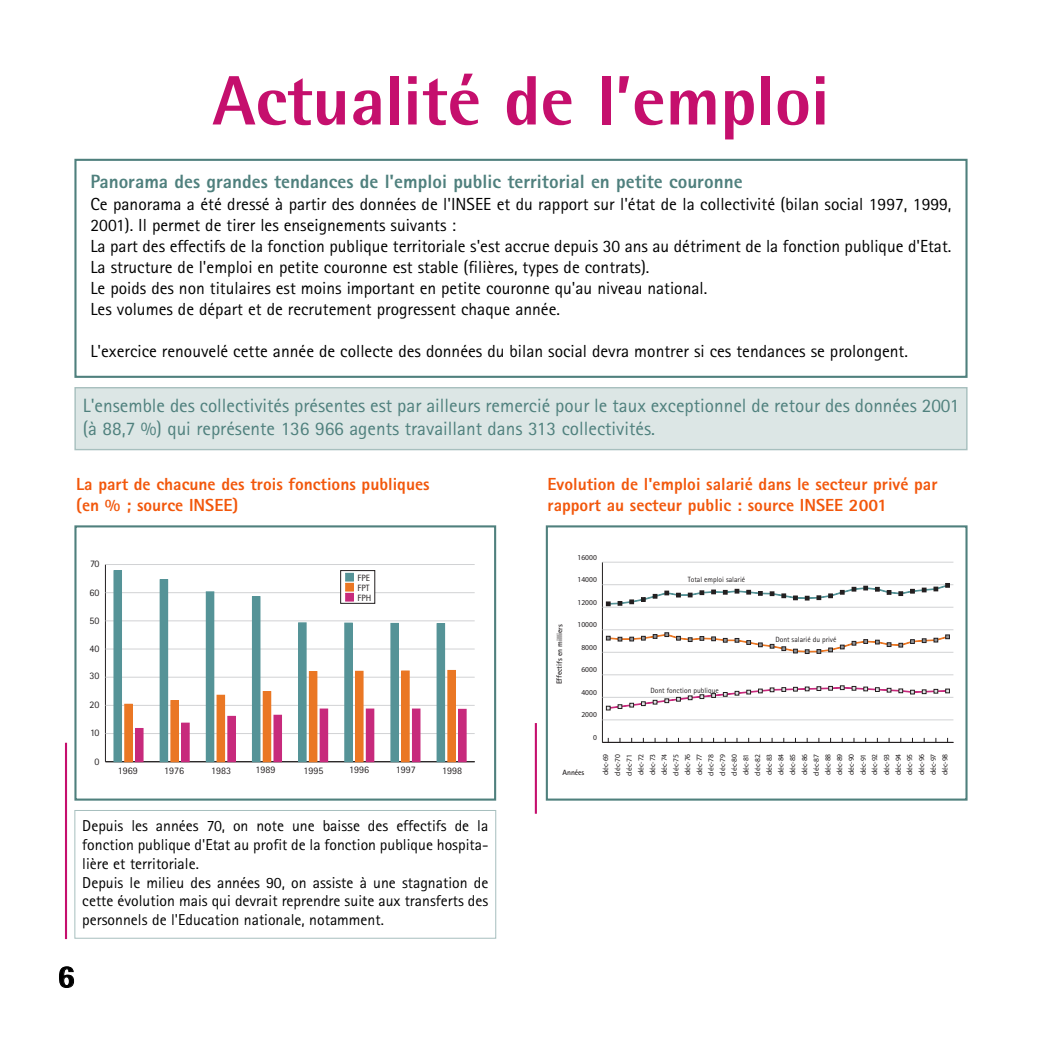
<style>
.page{position:relative;width:1042px;height:1042px;background:#fff}
.page>*{position:absolute;margin:0;border:0;box-sizing:border-box;transform-origin:0 0}
.t1{font:800 70px "Rotis Semi Sans";color:#c50f6d}
.t2{font:800 31.5px "Rotis Semi Sans";color:#000}
.t3{font:19.25px/23.1px "Rotis Sans Serif";color:#4f807d}
.t4{font:800 19.25px "Rotis Sans Serif";color:#4f807d}
.t5{font:17.5px/21px "Rotis Sans Serif";color:#000}
.t6{font:800 17.5px/21px "Rotis Sans Serif";color:#f2570b}
.t7{font:15.75px/18.9px "Rotis Sans Serif";color:#000}
.t8{font:9.97px "Rotis Sans Serif";color:#231f20}
.t9{font:9.1px/10px "Rotis Sans Serif";color:#231f20}
.t10{font:7.52px/11.7px "Myriad";color:#231f20;text-align:justify}
.t11{font:7.52px "Rotis Sans Serif";color:#231f20}
.t12{font:700 7.52px "Rotis Sans Serif";color:#231f20}
</style>
<div class="page">
<div style="left:74px;top:159px;width:893px;height:219px;border:2px solid #4f807d"></div>
<div style="left:75px;top:388px;width:892px;height:61px;background:#dce6e5"></div>
<div style="left:74px;top:387px;width:893px;height:63px;border:1px solid #a7bfbe"></div>
<div style="left:74px;top:810px;width:422px;height:128px;border:1px solid #a7bfbe"></div>
<hr style="left:105px;top:564px;width:1px;height:198px;background:#231f20">
<hr style="left:105px;top:761px;width:370px;height:1px;background:#231f20">
<hr style="left:105px;top:733px;width:370px;height:1px;background:#d1d2d4">
<hr style="left:105px;top:705px;width:370px;height:1px;background:#d1d2d4">
<hr style="left:105px;top:677px;width:370px;height:1px;background:#d1d2d4">
<hr style="left:105px;top:649px;width:370px;height:1px;background:#d1d2d4">
<hr style="left:105px;top:620px;width:370px;height:1px;background:#d1d2d4">
<hr style="left:105px;top:592px;width:370px;height:1px;background:#d1d2d4">
<hr style="left:105px;top:564px;width:370px;height:1px;background:#d1d2d4">
<div style="left:114px;top:571px;width:7px;height:191px;background:#559397"></div>
<div style="left:114px;top:570px;width:8px;height:192px;border:1px solid #559397"></div>
<div style="left:160px;top:580px;width:8px;height:182px;background:#559397"></div>
<div style="left:206px;top:592px;width:8px;height:170px;background:#559397"></div>
<div style="left:252px;top:596px;width:8px;height:166px;background:#559397"></div>
<div style="left:299px;top:623px;width:7px;height:139px;background:#559397"></div>
<div style="left:298px;top:622px;width:8px;height:140px;border:1px solid #559397"></div>
<div style="left:345px;top:623px;width:7px;height:139px;background:#559397"></div>
<div style="left:344px;top:623px;width:8px;height:139px;border:1px solid #559397"></div>
<div style="left:391px;top:623px;width:7px;height:139px;background:#559397"></div>
<div style="left:391px;top:623px;width:8px;height:139px;border:1px solid #559397"></div>
<div style="left:437px;top:624px;width:7px;height:138px;background:#559397"></div>
<div style="left:437px;top:623px;width:8px;height:139px;border:1px solid #559397"></div>
<div style="left:125px;top:704px;width:7px;height:58px;background:#ea7724"></div>
<div style="left:124px;top:704px;width:8px;height:58px;border:1px solid #ea7724"></div>
<div style="left:171px;top:700px;width:7px;height:62px;background:#ea7724"></div>
<div style="left:171px;top:700px;width:8px;height:62px;border:1px solid #ea7724"></div>
<div style="left:217px;top:695px;width:8px;height:67px;background:#ea7724"></div>
<div style="left:263px;top:691px;width:8px;height:71px;background:#ea7724"></div>
<div style="left:309px;top:671px;width:8px;height:91px;background:#ea7724"></div>
<div style="left:355px;top:671px;width:8px;height:91px;background:#ea7724"></div>
<div style="left:402px;top:671px;width:7px;height:91px;background:#ea7724"></div>
<div style="left:401px;top:671px;width:8px;height:91px;border:1px solid #ea7724"></div>
<div style="left:448px;top:670px;width:7px;height:92px;background:#ea7724"></div>
<div style="left:135px;top:728px;width:8px;height:34px;background:#c72a7c"></div>
<div style="left:182px;top:723px;width:7px;height:39px;background:#c72a7c"></div>
<div style="left:181px;top:723px;width:8px;height:39px;border:1px solid #c72a7c"></div>
<div style="left:228px;top:716px;width:7px;height:46px;background:#c72a7c"></div>
<div style="left:228px;top:716px;width:8px;height:46px;border:1px solid #c72a7c"></div>
<div style="left:274px;top:715px;width:7px;height:47px;background:#c72a7c"></div>
<div style="left:274px;top:715px;width:8px;height:47px;border:1px solid #c72a7c"></div>
<div style="left:320px;top:709px;width:8px;height:53px;background:#c72a7c"></div>
<div style="left:366px;top:709px;width:8px;height:53px;background:#c72a7c"></div>
<div style="left:412px;top:709px;width:8px;height:53px;background:#c72a7c"></div>
<div style="left:458px;top:709px;width:8px;height:53px;background:#c72a7c"></div>
<div style="left:341px;top:570px;width:34px;height:33px;background:#fff"></div>
<div style="left:340px;top:570px;width:35px;height:33px;border:1px solid #231f20"></div>
<div style="left:346px;top:573px;width:7px;height:8px;background:#559397"></div>
<div style="left:345px;top:573px;width:9px;height:8px;border:1px solid #559397"></div>
<div style="left:346px;top:583px;width:7px;height:8px;background:#ea7724"></div>
<div style="left:345px;top:583px;width:9px;height:8px;border:1px solid #ea7724"></div>
<div style="left:346px;top:593px;width:7px;height:8px;background:#c72a7c"></div>
<div style="left:345px;top:593px;width:9px;height:8px;border:1px solid #c72a7c"></div>
<div style="left:74px;top:525px;width:422px;height:275px;border:2px solid #4f807d"></div>
<hr style="left:602px;top:562px;width:1px;height:180px;background:#231f20">
<hr style="left:602px;top:742px;width:351px;height:1px;background:#231f20">
<hr style="left:602px;top:719px;width:351px;height:1px;background:#d1d2d4">
<hr style="left:602px;top:697px;width:351px;height:1px;background:#d1d2d4">
<hr style="left:602px;top:674px;width:351px;height:1px;background:#d1d2d4">
<hr style="left:602px;top:652px;width:351px;height:1px;background:#d1d2d4">
<hr style="left:602px;top:629px;width:351px;height:1px;background:#d1d2d4">
<hr style="left:602px;top:607px;width:351px;height:1px;background:#d1d2d4">
<hr style="left:602px;top:584px;width:351px;height:1px;background:#d1d2d4">
<hr style="left:602px;top:562px;width:351px;height:1px;background:#d1d2d4">
<svg style="left:606px;top:583px;width:343px;height:23px"></svg>
<svg style="left:606px;top:685px;width:343px;height:25px"></svg>
<svg style="left:606px;top:632px;width:343px;height:22px"></svg>
<div style="left:546px;top:525px;width:421px;height:275px;border:2px solid #4f807d"></div>
<hr style="left:65px;top:743px;width:2px;height:196px;background:#c50f6d">
<hr style="left:535px;top:723px;width:2px;height:91px;background:#c50f6d">
<h1 class="t1" style="left:213px;top:76px;width:618px">Actualité de l’emploi</h1>
<p class="t4" style="left:91px;top:175px;width:653px">Panorama des grandes tendances de l'emploi public territorial en petite couronne</p>
<p class="t5" style="left:91px;top:195px;width:862px">Ce panorama a été dressé à partir des données de l'INSEE et du rapport sur l'état de la collectivité (bilan social 1997, 1999, 2001). Il permet de tirer les enseignements suivants :<br>La part des effectifs de la fonction publique territoriale s'est accrue depuis 30 ans au détriment de la fonction publique d'Etat.<br>La structure de l'emploi en petite couronne est stable (filières, types de contrats).<br>Le poids des non titulaires est moins important en petite couronne qu'au niveau national.<br>Les volumes de départ et de recrutement progressent chaque année.</p>
<p class="t5" style="left:91px;top:342px;width:819px">L'exercice renouvelé cette année de collecte des données du bilan social devra montrer si ces tendances se prolongent.</p>
<p class="t3" style="left:83px;top:395px;width:878px">L'ensemble des collectivités présentes est par ailleurs remercié pour le taux exceptionnel de retour des données 2001 (à 88,7 %) qui représente 136 966 agents travaillant dans 313 collectivités.</p>
<p class="t6" style="left:76px;top:475px;width:355px">La part de chacune des trois fonctions publiques (en % ; source INSEE)</p>
<p class="t8" style="left:90px;top:560px;width:11px">70</p>
<p class="t8" style="left:90px;top:588px;width:12px">60</p>
<p class="t8" style="left:90px;top:617px;width:12px">50</p>
<p class="t8" style="left:90px;top:645px;width:12px">40</p>
<p class="t8" style="left:90px;top:672px;width:12px">30</p>
<p class="t8" style="left:90px;top:701px;width:12px">20</p>
<p class="t8" style="left:90px;top:729px;width:11px">10</p>
<p class="t8" style="left:95px;top:758px;width:7px">0</p>
<p class="t9" style="left:357px;top:573px;width:15px">FPE<br>FPT<br>FPH</p>
<p class="t8" style="left:118px;top:766px;width:22px">1969</p>
<p class="t8" style="left:164px;top:766px;width:22px">1976</p>
<p class="t8" style="left:211px;top:767px;width:22px">1983</p>
<p class="t8" style="left:255px;top:766px;width:22px">1989</p>
<p class="t8" style="left:303px;top:767px;width:22px">1995</p>
<p class="t8" style="left:349px;top:766px;width:22px">1996</p>
<p class="t8" style="left:396px;top:766px;width:22px">1997</p>
<p class="t8" style="left:442px;top:767px;width:22px">1998</p>
<p class="t7" style="left:82px;top:817px;width:408px">Depuis les années 70, on note une baisse des effectifs de la fonction publique d'Etat au profit de la fonction publique hospita&shy;lière et territoriale.<br>Depuis le milieu des années 90, on assiste à une stagnation de cette évolution mais qui devrait reprendre suite aux transferts des personnels de l'Education nationale, notamment.</p>
<h2 class="t2" style="left:57px;top:965px;width:19px">6</h2>
<p class="t6" style="left:547px;top:475px;width:391px">Evolution de l'emploi salarié dans le secteur privé par rapport au secteur public : source INSEE 2001</p>
<p class="t12" style="left:556px;top:684px;width:61px;rotate:-89deg">Effectifs en milliers</p>
<p class="t10" style="left:577px;top:552px;width:21px">16000</p>
<p class="t10" style="left:577px;top:574px;width:21px">14000</p>
<p class="t10" style="left:577px;top:597px;width:21px">12000</p>
<p class="t10" style="left:577px;top:619px;width:21px">10000</p>
<p class="t10" style="left:581px;top:642px;width:17px">8000</p>
<p class="t10" style="left:581px;top:664px;width:17px">6000</p>
<p class="t10" style="left:581px;top:687px;width:17px">4000</p>
<p class="t10" style="left:581px;top:709px;width:17px">2000</p>
<p class="t10" style="left:593px;top:732px;width:5px">0</p>
<p class="t11" style="left:688px;top:577px;width:59px">Total emploi salarié</p>
<p class="t11" style="left:650px;top:687px;width:70px">Dont fonction publique</p>
<p class="t11" style="left:775px;top:636px;width:63px">Dont salarié du privé</p>
<p class="t12" style="left:562px;top:769px;width:23px">Années</p>
<p class="t10" style="left:600px;top:775px;width:23px;rotate:-90deg">déc-69 déc-70 déc-71 déc-72 déc-73 déc-74 déc-75 déc-76 déc-77 déc-78 déc-79 déc-80 déc-81 déc-82 déc-83 déc-84 déc-85 déc-86 déc-87 déc-88 déc-89 déc-90 déc-91 déc-92 déc-93 déc-94 déc-95 déc-96 déc-97 déc-98</p>
</div>
